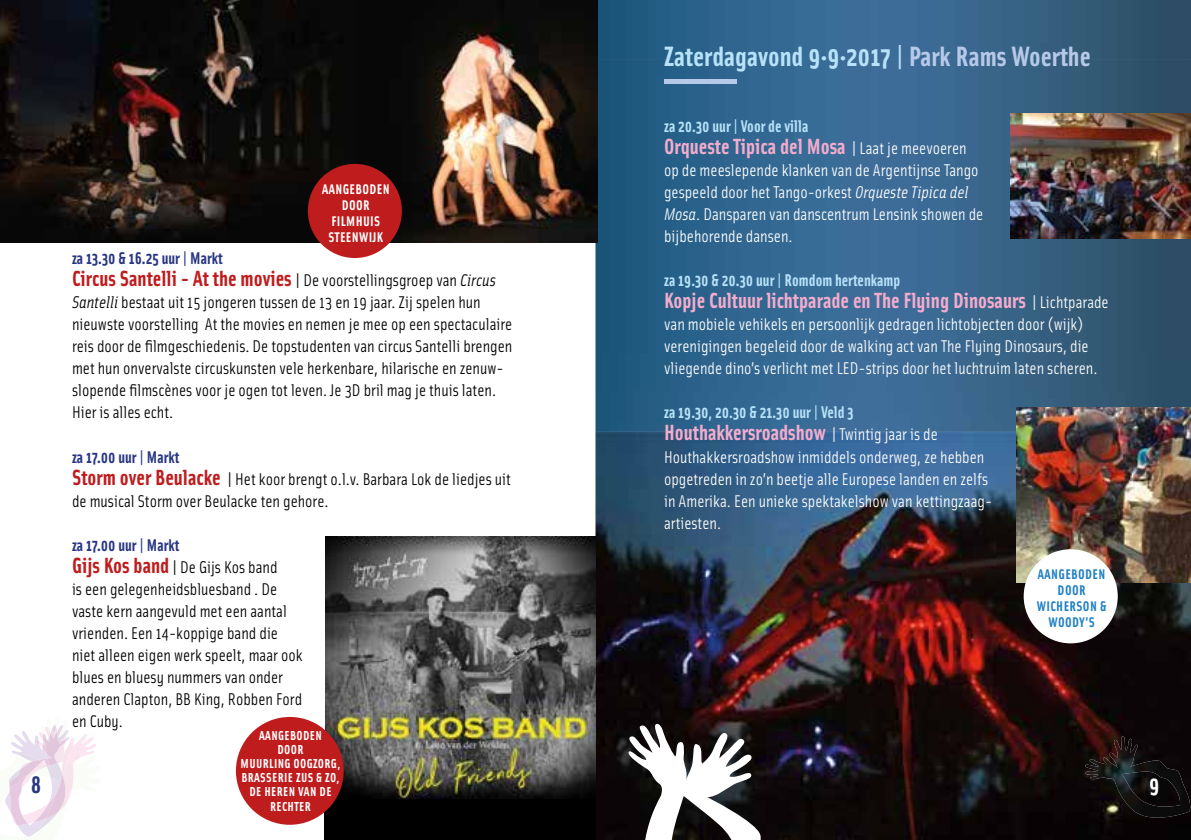
<style>
.page{position:relative;width:1191px;height:840px;background:#fff}
.page>*{position:absolute;margin:0;border:0;box-sizing:border-box;transform-origin:0 0}
.t1{font:700 28px "Solex";color:#b7e2fa}
.t2{font:700 24px "Solex";color:#283583}
.t3{font:700 24px "Solex";color:#fff}
.t4{font:700 22px "Solex";color:#f4accd}
.t5{font:700 22px "Solex";color:#bf1c1d}
.t6{font:17px/22px "Solex";color:#000}
.t7{font:17px/22px "Solex";color:#fff}
.t8{font:700 17px "Solex";color:#b7e2fa;scale:.95 1}
.t9{font:700 17px "Solex";color:#283583;scale:.95 1}
.t10{font:700 14px/16px "Solex";color:#fff;text-align:center}
.t11{font:700 14px/16px "Solex";letter-spacing:.025em;color:#2080c3;text-align:center}
.t12{font:700 13px/14px "Solex";letter-spacing:.025em;color:#fff;text-align:center}
.s1{font-weight:400;font-size:17px;color:#000}
.s2{font-weight:400;font-style:italic;font-size:17px;color:#000}
.s3{font-style:italic}
.s4{font-weight:700;color:#283583}
.s5{font-weight:700;font-size:22px;color:#bf1c1d}
.s6{color:#b7c9e9}
.s7{font-weight:400;font-size:17px;color:#fff}
</style>
<div class="page">
<img style="left:597px;top:0;width:594px;height:59px">
<img style="left:595px;top:59px;width:596px;height:372px">
<hr style="left:664px;top:79px;width:72px;height:4px;background:#b7c9e9">
<svg style="left:5px;top:725px;width:91px;height:112px"></svg>
<img style="left:595px;top:431px;width:596px;height:408px">
<img style="left:1084px;top:735px;width:107px;height:82px">
<img style="left:0;top:0;width:597px;height:242px">
<div style="left:308px;top:164px;width:94px;height:94px;background:#bf1c1d;border-radius:50%"></div>
<img style="left:1011px;top:113px;width:180px;height:125px">
<img style="left:1016px;top:407px;width:175px;height:174px">
<div style="left:1023px;top:549px;width:94px;height:94px;background:#fff;border-radius:50%"></div>
<svg style="left:626px;top:722px;width:147px;height:117px"></svg>
<img style="left:326px;top:536px;width:269px;height:263px">
<div style="left:324px;top:799px;width:271px;height:40px;background:#000"></div>
<div style="left:236px;top:716px;width:108px;height:108px;background:#bf1c1d;border-radius:50%"></div>
<h2 class="t2" style="left:31px;top:773px;width:12px">8</h2>
<p class="t10" style="left:322px;top:182px;width:69px">AANGEBODEN<br>DOOR<br>FILMHUIS<br>STEENWIJK</p>
<p class="t9" style="left:72px;top:251px;width:160px">za 13.30 &amp; 16.25 uur | Markt</p>
<p class="t5" style="left:72px;top:269px;width:425px">Circus Santelli - At the movies <span class="s1">| De voorstellingsgroep van</span> <span class="s2">Circus</span></p>
<p class="t6" style="left:72px;top:292px;width:442px"><span class="s3">Santelli</span> bestaat uit 15 jongeren tussen de 13 en 19 jaar. Zij spelen hun nieuwste voorstelling At the movies en nemen je mee op een spectaculaire reis door de filmgeschiedenis. De topstudenten van circus Santelli brengen met hun onvervalste circuskunsten vele herkenbare, hilarische en zenuw&shy;slopende filmscènes voor je ogen tot leven. Je 3D bril mag je thuis laten.<br>Hier is alles echt.</p>
<p class="t6" style="left:72px;top:446px;width:440px"><span class="s4">za 17.00 uur | Markt<br></span><span class="s5">Storm over Beulacke</span> | Het koor brengt o.l.v. Barbara Lok de liedjes uit de musical Storm over Beulacke ten gehore.</p>
<p class="t6" style="left:72px;top:534px;width:232px"><span class="s4">za 17.00 uur | Markt<br></span><span class="s5">Gijs Kos band</span> | De Gijs Kos band<br>is een gelegenheidsbluesband . De vaste kern aangevuld met een aantal vrienden. Een 14-koppige band die niet alleen eigen werk speelt, maar ook blues en bluesy nummers van onder anderen Clapton, BB King, Robben Ford en Cuby.</p>
<p class="t12" style="left:241px;top:729px;width:101px">AANGEBODEN<br>DOOR<br>MUURLING OOGZORG,<br>BRASSERIE ZUS &amp; ZO,<br>DE HEREN VAN DE<br>RECHTER</p>
<h1 class="t1" style="left:664px;top:44px;width:428px">Zaterdagavond 9·9·2017 | <span class="s6">Park Rams Woerthe</span></h1>
<p class="t8" style="left:664px;top:119px;width:153px">za 20.30 uur | Voor de villa</p>
<p class="t4" style="left:664px;top:137px;width:304px">Orqueste Tipica del Mosa <span class="s7">| Laat je meevoeren</span></p>
<p class="t7" style="left:664px;top:160px;width:321px">op de meeslepende klanken van de Argentijnse Tango gespeeld door het Tango-orkest <span class="s3">Orqueste Tipica del Mosa</span>. Dansparen van danscentrum Lensink showen de bijbehorende dansen.</p>
<p class="t8" style="left:664px;top:273px;width:250px">za 19.30 &amp; 20.30 uur | Romdom hertenkamp</p>
<p class="t4" style="left:664px;top:291px;width:446px">Kopje Cultuur lichtparade en The Flying Dinosaurs <span class="s7">| Lichtparade</span></p>
<p class="t7" style="left:664px;top:314px;width:435px">van mobiele vehikels en persoonlijk gedragen lichtobjecten door (wijk) verenigingen begeleid door de walking act van The Flying Dinosaurs, die vliegende dino’s verlicht met LED-strips door het luchtruim laten scheren.</p>
<p class="t8" style="left:664px;top:405px;width:201px">za 19.30, 20.30 &amp; 21.30 uur | Veld 3</p>
<p class="t4" style="left:664px;top:423px;width:275px">Houthakkersroadshow <span class="s7">| Twintig jaar is de</span></p>
<p class="t7" style="left:664px;top:446px;width:329px">Houthakkersroadshow inmiddels onderweg, ze hebben opgetreden in zo’n beetje alle Europese landen en zelfs in Amerika. Een unieke spektakelshow van kettingzaag&shy;artiesten.</p>
<p class="t11" style="left:1036px;top:567px;width:72px">AANGEBODEN<br>DOOR<br>WICHERSON &amp;<br>WOODY’S</p>
<h2 class="t3" style="left:1149px;top:773px;width:12px">9</h2>
</div>
